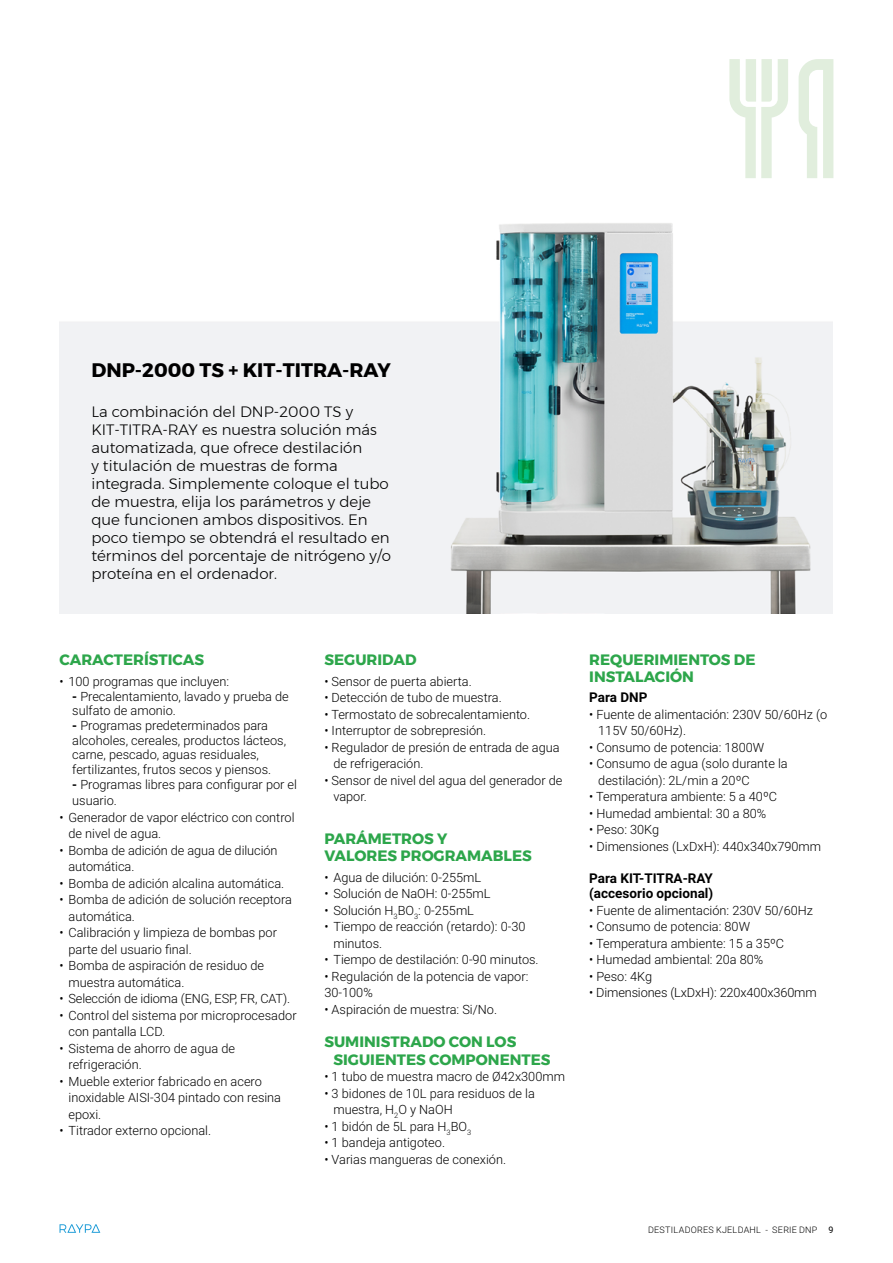
<style>
.page{position:relative;width:893px;height:1263px;background:#fff}
.page>*{position:absolute;margin:0;border:0;box-sizing:border-box;transform-origin:0 0}
.t1{font:700 19.5px "Montserrat";color:#000}
.t2{font:300 15px/18px "Montserrat";color:#000}
.t3{font:700 15px/17.2px "Montserrat";color:#2da64b}
.t4{font:700 13.5px/15.6px "Roboto";color:#000}
.t5{font:300 12.75px/16.5px "Roboto";color:#000}
.t6{font:300 9px "Roboto";letter-spacing:.03em;color:#000}
.s1{font-weight:700}
.s2{font-weight:400}
</style>
<div class="page">
<svg style="left:60px;top:1224px;width:40px;height:9px"></svg>
<img style="left:60px;top:223px;width:773px;height:390px">
<svg style="left:799px;top:59px;width:34px;height:119px"></svg>
<svg style="left:729px;top:59px;width:59px;height:119px"></svg>
<h1 class="t1" style="left:91px;top:354px;width:301px">DNP-2000 TS + KIT-TITRA-RAY</h1>
<p class="t2" style="left:91px;top:402px;width:301px">La combinación del DNP-2000 TS y KIT-TITRA-RAY es nuestra solución más automatizada, que ofrece destilación<br>y titulación de muestras de forma integrada. Simplemente coloque el tubo de muestra, elija los parámetros y deje que funcionen ambos dispositivos. En poco tiempo se obtendrá el resultado en términos del porcentaje de nitrógeno y/o proteína en el ordenador.</p>
<p class="t3" style="left:60px;top:651px;width:146px">CARACTERÍSTICAS</p>
<p class="t5" style="left:60px;top:673px;width:171px">• 100 programas que incluyen:</p>
<p class="t5" style="left:72px;top:688px;width:218px;line-height:14.7px"><span class="s1">-</span> Precalentamiento, lavado y prueba de sulfato de amonio.</p>
<p class="t5" style="left:72px;top:717px;width:215px;line-height:14.7px"><span class="s1">-</span> Programas predeterminados para alcoholes, cereales, productos lácteos, carne, pescado, aguas residuales, fertilizantes, frutos secos y piensos.</p>
<p class="t5" style="left:72px;top:775px;width:226px"><span class="s1">-</span> Programas libres para configurar por el usuario.</p>
<p class="t5" style="left:69px;top:808px;width:228px;text-indent:-9px">• Generador de vapor eléctrico con control de nivel de agua.</p>
<p class="t5" style="left:69px;top:841px;width:210px;text-indent:-9px">• Bomba de adición de agua de dilución automática.</p>
<p class="t5" style="left:60px;top:874px;width:226px">• Bomba de adición alcalina automática.</p>
<p class="t5" style="left:69px;top:891px;width:225px;text-indent:-9px">• Bomba de adición de solución receptora automática.</p>
<p class="t5" style="left:69px;top:924px;width:210px;text-indent:-9px">• Calibración y limpieza de bombas por parte del usuario final.</p>
<p class="t5" style="left:69px;top:957px;width:197px;text-indent:-9px">• Bomba de aspiración de residuo de muestra automática.</p>
<p class="t5" style="left:60px;top:990px;width:232px">• Selección de idioma (ENG, ESP, FR, CAT).</p>
<p class="t5" style="left:69px;top:1006px;width:230px;text-indent:-9px">• Control del sistema por microprocesador con pantalla LCD.</p>
<p class="t5" style="left:69px;top:1039px;width:168px;text-indent:-9px">• Sistema de ahorro de agua de refrigeración.</p>
<p class="t5" style="left:69px;top:1072px;width:214px;text-indent:-9px">• Mueble exterior fabricado en acero inoxidable AISI-304 pintado con resina epoxi.</p>
<p class="t5" style="left:60px;top:1122px;width:153px">• Titrador externo opcional.</p>
<p class="t3" style="left:324px;top:651px;width:94px">SEGURIDAD</p>
<p class="t5" style="left:324px;top:673px;width:149px">• Sensor de puerta abierta.</p>
<p class="t5" style="left:324px;top:689px;width:179px">• Detección de tubo de muestra.</p>
<p class="t5" style="left:324px;top:706px;width:207px">• Termostato de sobrecalentamiento.</p>
<p class="t5" style="left:324px;top:722px;width:163px">• Interruptor de sobrepresión.</p>
<p class="t5" style="left:333px;top:739px;width:228px;text-indent:-9px">• Regulador de presión de entrada de agua de refrigeración.</p>
<p class="t5" style="left:333px;top:772px;width:231px;text-indent:-9px">• Sensor de nivel del agua del generador de vapor.</p>
<p class="t3" style="left:324px;top:830px;width:209px">PARÁMETROS Y<br>VALORES PROGRAMABLES</p>
<p class="t5" style="left:324px;top:868px;width:158px">• Agua de dilución: 0-255mL</p>
<p class="t5" style="left:324px;top:885px;width:168px">• Solución de NaOH: 0-255mL</p>
<p class="t5" style="left:324px;top:901px;width:151px">• Solución H<sub>3</sub>BO<sub>3</sub>: 0-255mL</p>
<p class="t5" style="left:333px;top:918px;width:194px;text-indent:-9px">• Tiempo de reacción (retardo): 0-30 minutos.</p>
<p class="t5" style="left:324px;top:951px;width:216px">• Tiempo de destilación: 0-90 minutos.</p>
<p class="t5" style="left:324px;top:967px;width:205px">• Regulación de la potencia de vapor:<br>30-100%</p>
<p class="t5" style="left:324px;top:1000px;width:174px">• Aspiración de muestra: Si/No.</p>
<p class="t3" style="left:333px;top:1033px;width:219px;text-indent:-9px">SUMINISTRADO CON LOS<br>SIGUIENTES COMPONENTES</p>
<p class="t5" style="left:324px;top:1068px;width:242px">• 1 tubo de muestra macro de Ø42x300mm</p>
<p class="t5" style="left:333px;top:1084px;width:203px;text-indent:-9px">• 3 bidones de 10L para residuos de la muestra, H<sub>2</sub>O y NaOH</p>
<p class="t5" style="left:324px;top:1117px;width:148px">• 1 bidón de 5L para H<sub>3</sub>BO<sub>3</sub></p>
<p class="t5" style="left:324px;top:1134px;width:122px">• 1 bandeja antigoteo.</p>
<p class="t5" style="left:324px;top:1150px;width:183px">• Varias mangueras de conexión.</p>
<p class="t3" style="left:589px;top:651px;width:168px">REQUERIMIENTOS DE<br>INSTALACIÓN</p>
<p class="t4" style="left:589px;top:689px;width:60px">Para DNP</p>
<p class="t5" style="left:598px;top:705px;width:231px;text-indent:-9px">• Fuente de alimentación: 230V 50/60Hz (o<br>115V 50/60Hz).</p>
<p class="t5" style="left:589px;top:738px;width:176px">• Consumo de potencia: 1800W</p>
<p class="t5" style="left:598px;top:755px;width:191px;text-indent:-9px">• Consumo de agua (solo durante la destilación): 2L/min a 20ºC</p>
<p class="t5" style="left:589px;top:788px;width:189px">• Temperatura ambiente: 5 a 40ºC</p>
<p class="t5" style="left:589px;top:804px;width:179px">• Humedad ambiental: 30 a 80%</p>
<p class="t5" style="left:589px;top:821px;width:72px">• Peso: 30Kg</p>
<p class="t5" style="left:589px;top:837px;width:233px">• Dimensiones (LxDxH): 440x340x790mm</p>
<p class="t4" style="left:589px;top:870px;width:126px">Para KIT-TITRA-RAY (accesorio opcional)</p>
<p class="t5" style="left:589px;top:901px;width:225px">• Fuente de alimentación: 230V 50/60Hz</p>
<p class="t5" style="left:589px;top:918px;width:162px">• Consumo de potencia: 80W</p>
<p class="t5" style="left:589px;top:934px;width:196px">• Temperatura ambiente: 15 a 35ºC</p>
<p class="t5" style="left:589px;top:951px;width:176px">• Humedad ambiental: 20a 80%</p>
<p class="t5" style="left:589px;top:967px;width:64px">• Peso: 4Kg</p>
<p class="t5" style="left:589px;top:984px;width:229px">• Dimensiones (LxDxH): 220x400x360mm</p>
<p class="t6" style="left:648px;top:1224px;width:187px">DESTILADORES KJELDAHL - SERIE DNP <span class="s2">9</span></p>
</div>
